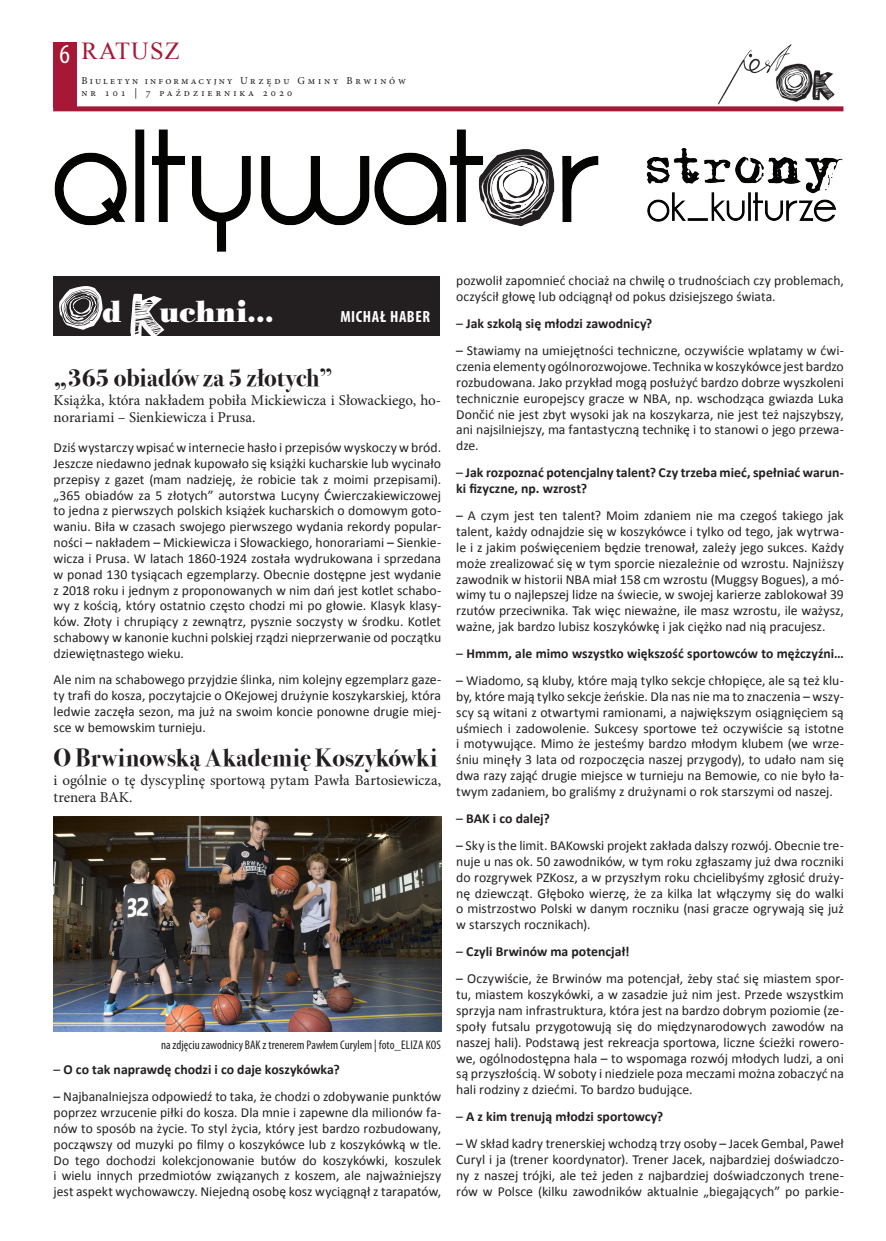
<style>
.page{position:relative;width:886px;height:1241px;background:#fff}
.page>*{position:absolute;margin:0;border:0;box-sizing:border-box;transform-origin:0 0}
.t1{font:700 31.75px "Bodoni URW";letter-spacing:.005em;color:#fff}
.t2{font:700 25px "Bodoni Svty Two ITCTT";letter-spacing:.005em;color:#231f20}
.t3{font:24.38px "Times New Roman";letter-spacing:.05em;color:#a61836}
.t4{font:700 condensed 16.25px "Myriad Pro";letter-spacing:.035em;color:#fff}
.t5{font:15px/17.2px "Minion Pro";color:#231f20}
.t6{font:13.75px/15.8px "Calibri";color:#231f20;text-align:justify}
.t7{font:700 13.75px/15.8px "Calibri";color:#231f20}
.t8{font:condensed 12.5px "Myriad Pro";letter-spacing:.005em;color:#231f20}
.t9{font:10.5px/12.6px "Minion Pro";letter-spacing:.27em;color:#231f20}
.s1{font-family:"Myriad Pro";font-stretch:condensed;font-size:27.5px;color:#fff}
.s2{font-weight:400}
</style>
<div class="page">
<div style="left:53px;top:43px;width:23px;height:65px;background:#a61836"></div>
<div style="left:53px;top:106px;width:790px;height:5px;background:#a61836"></div>
<img style="left:718px;top:45px;width:117px;height:60px">
<div style="left:54px;top:276px;width:386px;height:60px;background:#231f20"></div>
<svg style="left:59px;top:286px;width:44px;height:44px"></svg>
<svg style="left:130px;top:294px;width:34px;height:42px"></svg>
<img style="left:54px;top:129px;width:789px;height:123px">
<img style="left:54px;top:816px;width:387px;height:215px">
<h3 class="t3" style="left:59px;top:35px;width:122px"><span class="s1">6</span> RATUSZ</h3>
<p class="t9" style="left:81px;top:74px;width:326px">Biuletyn informacyjny Urzędu Gminy Brwinów nr 101 | 7 października 2020</p>
<p class="t1" style="left:102px;top:292px;width:173px">d uchni…</p>
<p class="t4" style="left:340px;top:307px;width:91px">MICHAŁ HABER</p>
<p class="t2" style="left:54px;top:356px;width:281px">„365 obiadów za 5 złotych”</p>
<p class="t5" style="left:54px;top:391px;width:389px">Książka, która nakładem pobiła Mickiewicza i Słowackiego, ho&shy;norariami – Sienkiewicza i Prusa.</p>
<p class="t6" style="left:54px;top:439px;width:389px">Dziś wystarczy wpisać w internecie hasło i przepisów wyskoczy w bród.<br>Jeszcze niedawno jednak kupowało się książki kucharskie lub wycinało przepisy z gazet (mam nadzieję, że robicie tak z moimi przepisami). „365 obiadów za 5 złotych” autorstwa Lucyny Ćwierczakiewiczowej to jedna z pierwszych polskich książek kucharskich o domowym goto&shy;waniu. Biła w czasach swojego pierwszego wydania rekordy popular&shy;ności – nakładem – Mickiewicza i Słowackiego, honorariami – Sienkie&shy;wicza i Prusa. W latach 1860-1924 została wydrukowana i sprzedana w ponad 130 tysiącach egzemplarzy. Obecnie dostępne jest wydanie z 2018 roku i jednym z proponowanych w nim dań jest kotlet schabo&shy;wy z kością, który ostatnio często chodzi mi po głowie. Klasyk klasy&shy;ków. Złoty i chrupiący z zewnątrz, pysznie soczysty w środku. Kotlet schabowy w kanonie kuchni polskiej rządzi nieprzerwanie od początku dziewiętnastego wieku.</p>
<p class="t6" style="left:54px;top:671px;width:389px">Ale nim na schabowego przyjdzie ślinka, nim kolejny egzemplarz gaze&shy;ty trafi do kosza, poczytajcie o OKejowej drużynie koszykarskiej, która ledwie zaczęła sezon, ma już na swoim koncie ponowne drugie miej&shy;sce w bemowskim turnieju.</p>
<p class="t2" style="left:54px;top:736px;width:385px">O Brwinowską Akademię Koszykówki</p>
<p class="t5" style="left:54px;top:771px;width:389px">i ogólnie o tę dyscyplinę sportową pytam Pawła Bartosiewicza, trenera BAK.</p>
<p class="t8" style="left:161px;top:1037px;width:282px">na zdjęciu zawodnicy BAK z trenerem Pawłem Curylem | foto_ELIZA KOS</p>
<p class="t7" style="left:54px;top:1061px;width:288px"><span class="s2">–</span> O co tak naprawdę chodzi i co daje koszykówka?</p>
<p class="t6" style="left:54px;top:1087px;width:389px">– Najbanalniejsza odpowiedź to taka, że chodzi o zdobywanie punktów poprzez wrzucenie piłki do kosza. Dla mnie i zapewne dla milionów fa&shy;nów to sposób na życie. To styl życia, który jest bardzo rozbudowany, począwszy od muzyki po filmy o koszykówce lub z koszykówką w tle.<br>Do tego dochodzi kolekcjonowanie butów do koszykówki, koszulek i wielu innych przedmiotów związanych z koszem, ale najważniejszy jest aspekt wychowawczy. Niejedną osobę kosz wyciągnął z tarapatów,</p>
<p class="t6" style="left:456px;top:272px;width:389px">pozwolił zapomnieć chociaż na chwilę o trudnościach czy problemach, oczyścił głowę lub odciągnął od pokus dzisiejszego świata.</p>
<p class="t7" style="left:456px;top:315px;width:197px"><span class="s2">–</span> Jak szkolą się młodzi zawodnicy?</p>
<p class="t6" style="left:456px;top:342px;width:389px">– Stawiamy na umiejętności techniczne, oczywiście wplatamy w ćwi&shy;czenia elementy ogólnorozwojowe. Technika w koszykówce jest bardzo rozbudowana. Jako przykład mogą posłużyć bardzo dobrze wyszkoleni technicznie europejscy gracze w NBA, np. wschodząca gwiazda Luka Dončić nie jest zbyt wysoki jak na koszykarza, nie jest też najszybszy, ani najsilniejszy, ma fantastyczną technikę i to stanowi o jego przewa&shy;dze.</p>
<p class="t7" style="left:456px;top:464px;width:389px"><span class="s2">–</span> Jak rozpoznać potencjalny talent? Czy trzeba mieć, spełniać warun&shy;ki fizyczne, np. wzrost?</p>
<p class="t6" style="left:456px;top:507px;width:389px">– A czym jest ten talent? Moim zdaniem nie ma czegoś takiego jak talent, każdy odnajdzie się w koszykówce i tylko od tego, jak wytrwa&shy;le i z jakim poświęceniem będzie trenował, zależy jego sukces. Każdy może zrealizować się w tym sporcie niezależnie od wzrostu. Najniższy zawodnik w historii NBA miał 158 cm wzrostu (Muggsy Bogues), a mó&shy;wimy tu o najlepszej lidze na świecie, w swojej karierze zablokował 39 rzutów przeciwnika. Tak więc nieważne, ile masz wzrostu, ile ważysz, ważne, jak bardzo lubisz koszykówkę i jak ciężko nad nią pracujesz.</p>
<p class="t7" style="left:456px;top:645px;width:389px"><span class="s2">–</span> Hmmm, ale mimo wszystko większość sportowców to mężczyźni…</p>
<p class="t6" style="left:456px;top:672px;width:389px">– Wiadomo, są kluby, które mają tylko sekcje chłopięce, ale są też klu&shy;by, które mają tylko sekcje żeńskie. Dla nas nie ma to znaczenia – wszy&shy;scy są witani z otwartymi ramionami, a największym osiągnięciem są uśmiech i zadowolenie. Sukcesy sportowe też oczywiście są istotne i motywujące. Mimo że jesteśmy bardzo młodym klubem (we wrze&shy;śniu minęły 3 lata od rozpoczęcia naszej przygody), to udało nam się dwa razy zająć drugie miejsce w turnieju na Bemowie, co nie było ła&shy;twym zadaniem, bo graliśmy z drużynami o rok starszymi od naszej.</p>
<p class="t7" style="left:456px;top:810px;width:95px"><span class="s2">–</span> BAK i co dalej?</p>
<p class="t6" style="left:456px;top:836px;width:389px">– Sky is the limit. BAKowski projekt zakłada dalszy rozwój. Obecnie tre&shy;nuje u nas ok. 50 zawodników, w tym roku zgłaszamy już dwa roczniki do rozgrywek PZKosz, a w przyszłym roku chcielibyśmy zgłosić druży&shy;nę dziewcząt. Głęboko wierzę, że za kilka lat włączymy się do walki o mistrzostwo Polski w danym roczniku (nasi gracze ogrywają się już w starszych rocznikach).</p>
<p class="t7" style="left:456px;top:943px;width:175px"><span class="s2">–</span> Czyli Brwinów ma potencjał!</p>
<p class="t6" style="left:456px;top:970px;width:389px">– Oczywiście, że Brwinów ma potencjał, żeby stać się miastem spor&shy;tu, miastem koszykówki, a w zasadzie już nim jest. Przede wszystkim sprzyja nam infrastruktura, która jest na bardzo dobrym poziomie (ze&shy;społy futsalu przygotowują się do międzynarodowych zawodów na naszej hali). Podstawą jest rekreacja sportowa, liczne ścieżki rowero&shy;we, ogólnodostępna hala – to wspomaga rozwój młodych ludzi, a oni są przyszłością. W soboty i niedziele poza meczami można zobaczyć na hali rodziny z dziećmi. To bardzo budujące.</p>
<p class="t7" style="left:456px;top:1108px;width:208px"><span class="s2">–</span> A z kim trenują młodzi sportowcy?</p>
<p class="t6" style="left:456px;top:1134px;width:389px">– W skład kadry trenerskiej wchodzą trzy osoby – Jacek Gembal, Paweł Curyl i ja (trener koordynator). Trener Jacek, najbardziej doświadczo&shy;ny z naszej trójki, ale też jeden z najbardziej doświadczonych trene&shy;rów w Polsce (kilku zawodników aktualnie „biegających” po parkie-</p>
</div>
